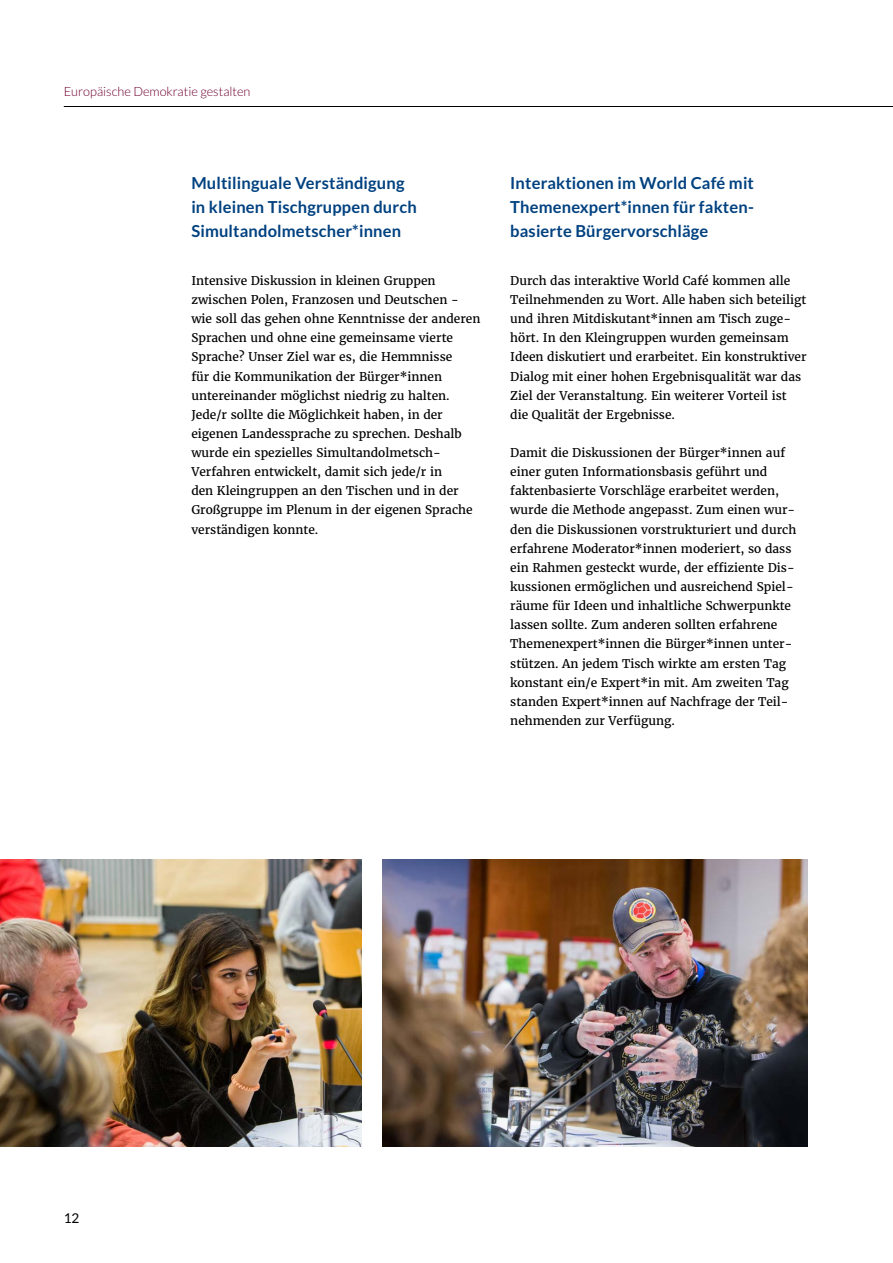
<style>
.page{position:relative;width:893px;height:1263px;background:#fff}
.page>*{position:absolute;margin:0;border:0;box-sizing:border-box;transform-origin:0 0}
.t1{font:700 16.5px/24px "Lato";letter-spacing:.01em;color:#004180}
.t2{font:13.5px "Lato";color:#000}
.t3{font:300 12.75px "Lato";color:#70002e}
.t4{font:12px/19.2px "Merriweather";color:#000}
</style>
<div class="page">
<hr style="left:64px;top:106px;width:829px;height:1px;background:#000">
<img style="left:0;top:859px;width:361px;height:287px">
<img style="left:383px;top:859px;width:425px;height:287px">
<p class="t3" style="left:64px;top:85px;width:188px">Europäische Demokratie gestalten</p>
<h1 class="t1" style="left:191px;top:171px;width:227px">Multilinguale Verständigung in kleinen Tischgruppen durch<br>Simultandolmetscher*innen</h1>
<p class="t4" style="left:191px;top:271px;width:291px">Intensive Diskussion in kleinen Gruppen zwischen Polen, Franzosen und Deutschen - wie soll das gehen ohne Kenntnisse der anderen Sprachen und ohne eine gemeinsame vierte Sprache? Unser Ziel war es, die Hemmnisse<br>für die Kommunikation der Bürger*innen untereinander möglichst niedrig zu halten.<br>Jede/r sollte die Möglichkeit haben, in der eigenen Landessprache zu sprechen. Deshalb wurde ein spezielles Simultandolmetsch-Verfahren entwickelt, damit sich jede/r in<br>den Kleingruppen an den Tischen und in der Großgruppe im Plenum in der eigenen Sprache verständigen konnte.</p>
<h1 class="t1" style="left:510px;top:171px;width:245px;text-align:justify">Interaktionen im World Café mit Themenexpert*innen für fakten&shy;basierte Bürgervorschläge</h1>
<p class="t4" style="left:510px;top:271px;width:298px">Durch das interaktive World Café kommen alle Teilnehmenden zu Wort. Alle haben sich beteiligt und ihren Mitdiskutant*innen am Tisch zuge&shy;hört. In den Kleingruppen wurden gemeinsam Ideen diskutiert und erarbeitet. Ein konstruktiver Dialog mit einer hohen Ergebnisqualität war das Ziel der Veranstaltung. Ein weiterer Vorteil ist die Qualität der Ergebnisse.</p>
<p class="t4" style="left:510px;top:443px;width:288px">Damit die Diskussionen der Bürger*innen auf einer guten Informationsbasis geführt und faktenbasierte Vorschläge erarbeitet werden, wurde die Methode angepasst. Zum einen wur&shy;den die Diskussionen vorstrukturiert und durch erfahrene Moderator*innen moderiert, so dass ein Rahmen gesteckt wurde, der effiziente Dis&shy;kussionen ermöglichen und ausreichend Spiel&shy;räume für Ideen und inhaltliche Schwerpunkte lassen sollte. Zum anderen sollten erfahrene Themenexpert*innen die Bürger*innen unter&shy;stützen. An jedem Tisch wirkte am ersten Tag konstant ein/e Expert*in mit. Am zweiten Tag standen Expert*innen auf Nachfrage der Teil&shy;nehmenden zur Verfügung.</p>
<p class="t2" style="left:64px;top:1210px;width:17px">12</p>
</div>
